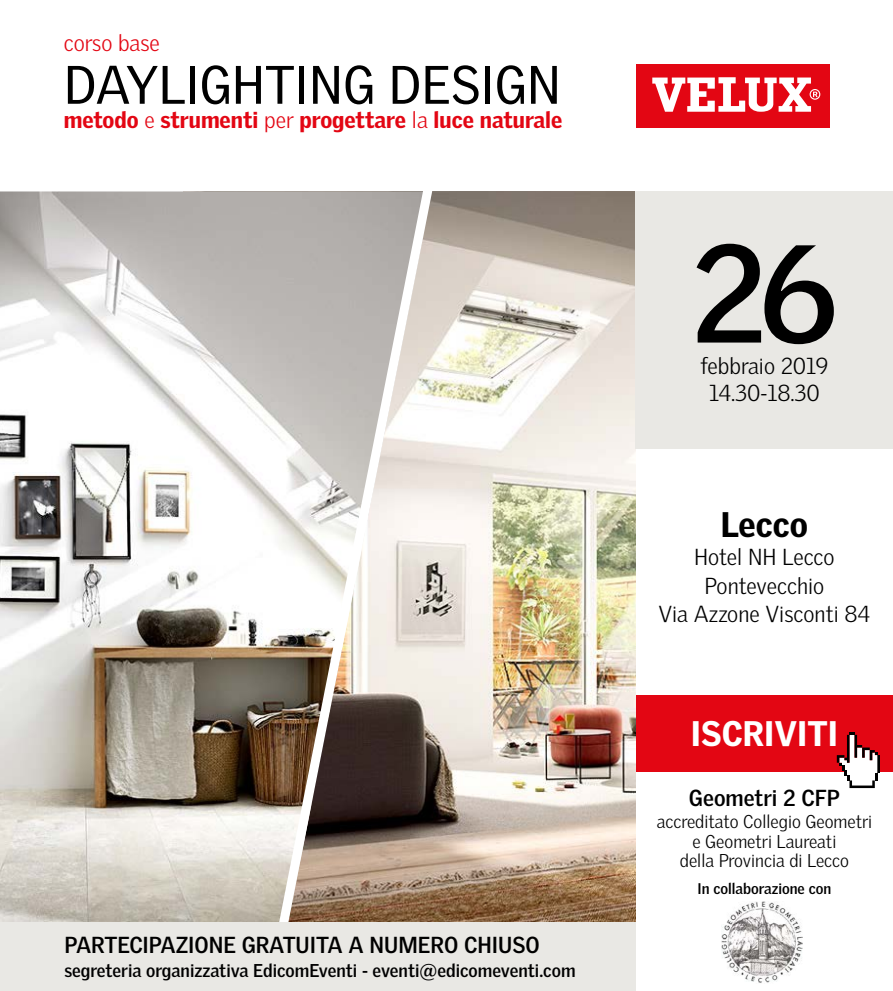
<style>
.page{position:relative;width:893px;height:991px;background:#fff}
.page>*{position:absolute;margin:0;border:0;box-sizing:border-box;transform-origin:0 0}
.t1{font:700 135px "Velux Gothic";color:#000}
.t2{font:52.5px "Velux Gothic";color:#000}
.t3{font:900 34.5px "Velux Gothic";color:#fff}
.t4{font:900 34.5px "Velux Gothic";color:#000}
.t5{font:300 22.5px/28.5px "Velux Gothic";color:#000;text-align:center}
.t6{font:700 22.5px "Velux Gothic";color:#000}
.t7{font:900 22.5px "Velux Gothic";color:#e30613}
.t8{font:300 22.5px "Velux Gothic";color:#e30613}
.t9{font:300 18px/19.5px "Velux Gothic";color:#000;text-align:center}
.t10{font:700 18px "Velux Gothic";color:#000}
.t11{font:700 15px "Velux Gothic";color:#000}
.s1{font-weight:300}
</style>
<div class="page">
<div style="left:636px;top:695px;width:257px;height:76px;background:#e30613"></div>
<img style="left:439px;top:191px;width:197px;height:732px">
<img style="left:0;top:191px;width:272px;height:732px">
<svg style="left:272px;top:191px;width:167px;height:732px"></svg>
<div style="left:636px;top:191px;width:257px;height:257px;background:#e9e8e4"></div>
<div style="left:1px;top:923px;width:635px;height:68px;background:#e9e8e4"></div>
<hr style="left:877px;top:755px;width:3px;height:18px;background:#000">
<svg style="left:837px;top:732px;width:40px;height:56px"></svg>
<div style="left:636px;top:64px;width:193px;height:64px;background:#e30613"></div>
<svg style="left:652px;top:77px;width:166px;height:35px"></svg>
<img style="left:722px;top:901px;width:81px;height:82px">
<p class="t8" style="left:64px;top:30px;width:98px">corso base</p>
<h2 class="t2" style="left:64px;top:54px;width:499px">DAYLIGHTING DESIGN</h2>
<p class="t7" style="left:64px;top:105px;width:500px">metodo <span class="s1">e</span> strumenti <span class="s1">per</span> progettare <span class="s1">la</span> luce naturale</p>
<p class="t6" style="left:64px;top:931px;width:477px">PARTECIPAZIONE GRATUITA A NUMERO CHIUSO</p>
<p class="t10" style="left:64px;top:959px;width:513px">segreteria organizzativa EdicomEventi - eventi@edicomeventi.com</p>
<h1 class="t1" style="left:691px;top:208px;width:148px">26</h1>
<p class="t5" style="left:701px;top:352px;width:129px;line-height:27px">febbraio 2019<br>14.30-18.30</p>
<h3 class="t4" style="left:721px;top:502px;width:89px">Lecco</h3>
<p class="t5" style="left:658px;top:542px;width:214px">Hotel NH Lecco<br>Pontevecchio<br>Via Azzone Visconti 84</p>
<h3 class="t3" style="left:691px;top:712px;width:149px">ISCRIVITI</h3>
<p class="t6" style="left:689px;top:783px;width:152px">Geometri 2 CFP</p>
<p class="t9" style="left:657px;top:812px;width:217px">accreditato Collegio Geometri e Geometri Laureati<br>della Provincia di Lecco</p>
<p class="t11" style="left:697px;top:879px;width:135px">In collaborazione con</p>
</div>
